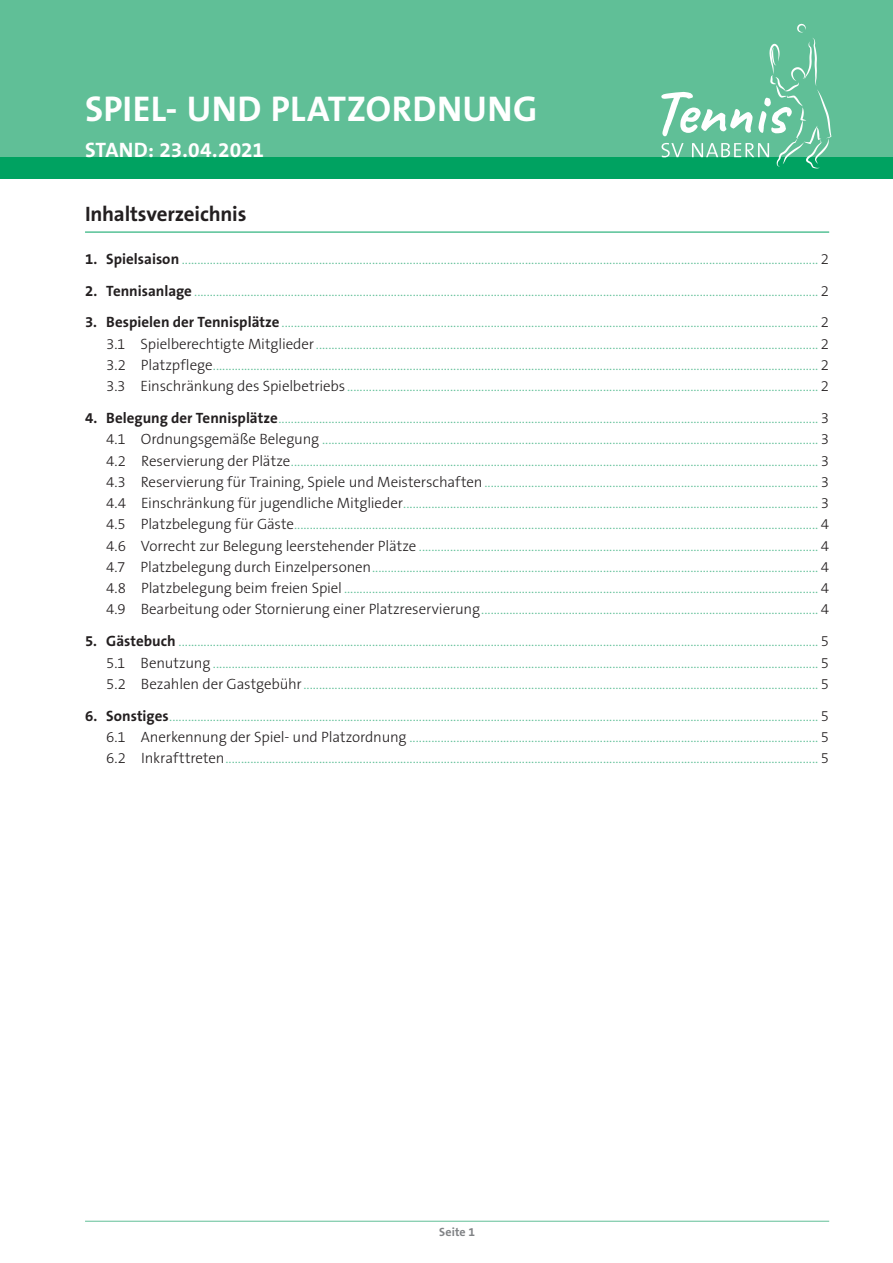
<style>
.page{position:relative;width:893px;height:1263px;background:#fff}
.page>*{position:absolute;margin:0;border:0;box-sizing:border-box;transform-origin:0 0}
.Headline_24pt{font:700 36px "The Sans B7";letter-spacing:.01em;color:#fff}
.Subline_14pt_Linie_u{font:700 21px "The Sans B7";letter-spacing:-.01em;color:#231f20}
.Subline_14pt_bold_we{font:700 21px "The Sans B7";color:#fff}
.t1{font:300 15px "The Sans B3";letter-spacing:-.01em;color:#60bf97}
.t2{font:700 12px "The Sans B7";letter-spacing:.01em;color:#808285}
.s1{font-family:"The Sans B7";font-weight:700;color:#231f20}
.s2{color:#231f20}
</style>
<div class="page">
<hr style="left:85px;top:1221px;width:744px;height:1px;background:#60bf97">
<div style="left:0;top:0;width:893px;height:157px;background:#60bf97"></div>
<div style="left:0;top:157px;width:893px;height:22px;background:#00a261"></div>
<svg style="left:797px;top:24px;width:9px;height:8px"></svg>
<svg style="left:661px;top:38px;width:170px;height:130px"></svg>
<hr style="left:85px;top:232px;width:744px;height:1px;background:#00a261">
<p class="Headline_24pt" style="left:85px;top:90px;width:454px">SPIEL- UND PLATZORDNUNG</p>
<p class="Subline_14pt_bold_we" style="left:85px;top:139px;width:180px">STAND: 23.04.2021</p>
<p class="Subline_14pt_Linie_u" style="left:85px;top:203px;width:163px">Inhaltsverzeichnis</p>
<p class="t1" style="left:85px;top:251px;width:746px"><span class="s1">1. Spielsaison</span> ............................................................................................................................................................................................................ <span class="s2">2</span></p>
<p class="t1" style="left:85px;top:283px;width:746px"><span class="s1">2. Tennisanlage</span> ........................................................................................................................................................................................................ <span class="s2">2</span></p>
<p class="t1" style="left:85px;top:315px;width:746px"><span class="s1">3. Bespielen der Tennisplätze</span> ............................................................................................................................................................................ <span class="s2">2</span></p>
<p class="t1" style="left:106px;top:336px;width:724px"><span class="s2">3.1 Spielberechtigte Mitglieder</span>................................................................................................................................................................. <span class="s2">2</span></p>
<p class="t1" style="left:106px;top:357px;width:724px"><span class="s2">3.2 Platzpflege</span>.................................................................................................................................................................................................. <span class="s2">2</span></p>
<p class="t1" style="left:106px;top:378px;width:724px"><span class="s2">3.3 Einschränkung des Spielbetriebs</span> ....................................................................................................................................................... <span class="s2">2</span></p>
<p class="t1" style="left:85px;top:410px;width:746px"><span class="s1">4. Belegung der Tennisplätze</span>............................................................................................................................................................................. <span class="s2">3</span></p>
<p class="t1" style="left:106px;top:432px;width:724px"><span class="s2">4.1 Ordnungsgemäße Belegung</span> ............................................................................................................................................................... <span class="s2">3</span></p>
<p class="t1" style="left:106px;top:453px;width:724px"><span class="s2">4.2 Reservierung der Plätze</span>......................................................................................................................................................................... <span class="s2">3</span></p>
<p class="t1" style="left:106px;top:474px;width:724px"><span class="s2">4.3 Reservierung für Training, Spiele und Meisterschaften</span>........................................................................................................... <span class="s2">3</span></p>
<p class="t1" style="left:106px;top:495px;width:724px"><span class="s2">4.4 Einschränkung für jugendliche Mitglieder</span>..................................................................................................................................... <span class="s2">3</span></p>
<p class="t1" style="left:106px;top:517px;width:724px"><span class="s2">4.5 Platzbelegung für Gäste</span>........................................................................................................................................................................ <span class="s2">4</span></p>
<p class="t1" style="left:106px;top:538px;width:724px"><span class="s2">4.6 Vorrecht zur Belegung leerstehender Plätze</span> ................................................................................................................................ <span class="s2">4</span></p>
<p class="t1" style="left:106px;top:559px;width:724px"><span class="s2">4.7 Platzbelegung durch Einzelpersonen</span>............................................................................................................................................... <span class="s2">4</span></p>
<p class="t1" style="left:106px;top:580px;width:724px"><span class="s2">4.8 Platzbelegung beim freien Spiel</span>........................................................................................................................................................ <span class="s2">4</span></p>
<p class="t1" style="left:106px;top:602px;width:724px"><span class="s2">4.9 Bearbeitung oder Stornierung einer Platzreservierung</span>............................................................................................................ <span class="s2">4</span></p>
<p class="t1" style="left:85px;top:634px;width:746px"><span class="s1">5. Gästebuch</span> ............................................................................................................................................................................................................. <span class="s2">5</span></p>
<p class="t1" style="left:106px;top:655px;width:724px"><span class="s2">5.1 Benutzung</span> .................................................................................................................................................................................................. <span class="s2">5</span></p>
<p class="t1" style="left:106px;top:676px;width:724px"><span class="s2">5.2 Bezahlen der Gastgebühr</span>..................................................................................................................................................................... <span class="s2">5</span></p>
<p class="t1" style="left:85px;top:708px;width:746px"><span class="s1">6. Sonstiges</span>................................................................................................................................................................................................................ <span class="s2">5</span></p>
<p class="t1" style="left:106px;top:729px;width:724px"><span class="s2">6.1 Anerkennung der Spiel- und Platzordnung</span> ................................................................................................................................... <span class="s2">5</span></p>
<p class="t1" style="left:106px;top:750px;width:724px"><span class="s2">6.2 Inkrafttreten</span>.............................................................................................................................................................................................. <span class="s2">5</span></p>
<p class="t2" style="left:439px;top:1226px;width:37px">Seite 1</p>
</div>
